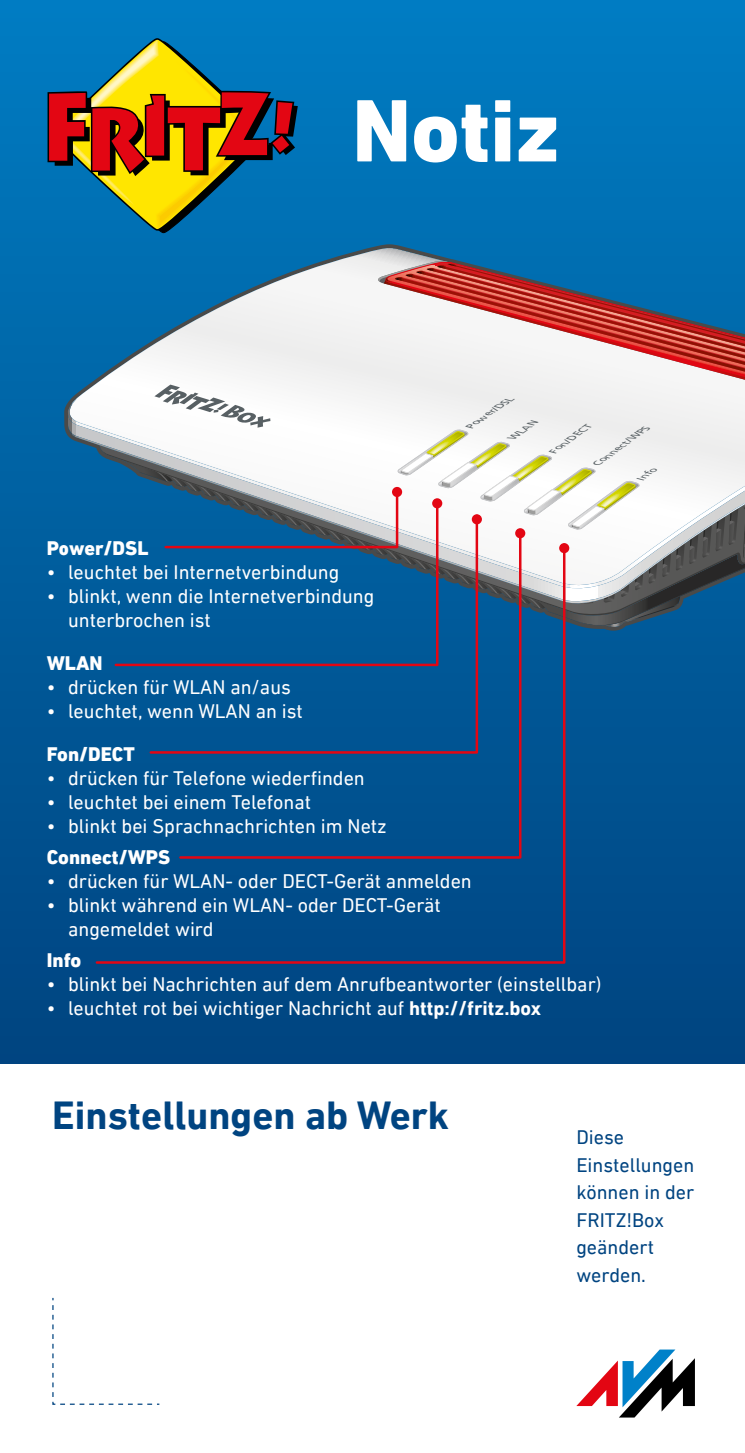
<style>
.page{position:relative;width:745px;height:1453px;background:#fff}
.page>*{position:absolute;margin:0;border:0;box-sizing:border-box;transform-origin:0 0}
.t1{font:800 90px "DIN Nextfor AVM";color:#fff}
.t2{font:700 40px "DIN Nextfor AVM";color:#004481}
.t3{font:20px/24px "DIN Nextfor AVM";color:#fff}
.t4{font:20px/27.5px "DIN Nextfor AVM";color:#004481}
.t5{font:800 20px "DIN Nextfor AVM";color:#fff}
.t6{font:italic 8.25px "Frutiger CE";color:#586064;scale:1.31 1}
.t7{font:italic 8.25px "Frutiger CE";color:#586064;scale:1.29 1}
.t8{font:italic 8.25px "Frutiger CE";color:#586064;scale:1.3 1}
.t9{font:italic 8.25px "Frutiger CE";color:#586064;scale:1.28 1}
.s1{font-weight:700}
</style>
<div class="page">
<div style="left:0;top:0;width:744px;height:1064px;background:linear-gradient(to bottom,#057fc3,#01447f)"></div>
<svg style="left:576px;top:1349px;width:118px;height:68px"></svg>
<svg style="left:52px;top:1297px;width:108px;height:108px"></svg>
<svg style="left:47px;top:38px;width:250px;height:195px;background:#656c5c"></svg>
<svg style="left:69px;top:248px;width:675px;height:148px;background:#1776b0"></svg>
<svg style="left:68px;top:424px;width:53px;height:181px;background:#1f6ea3"></svg>
<svg style="left:121px;top:261px;width:623px;height:366px"></svg>
<svg style="left:113px;top:499px;width:326px;height:43px"></svg>
<svg style="left:148px;top:513px;width:331px;height:29px"></svg>
<svg style="left:178px;top:528px;width:344px;height:14px"></svg>
<svg style="left:94px;top:542px;width:472px;height:423px;background:#0f548e"></svg>
<div style="left:432px;top:498px;width:10px;height:10px;background:#e30613;border-radius:50%"></div>
<div style="left:392px;top:487px;width:10px;height:10px;background:#e30613;border-radius:50%"></div>
<div style="left:471px;top:514px;width:10px;height:10px;background:#e30613;border-radius:50%"></div>
<div style="left:515px;top:528px;width:10px;height:10px;background:#e30613;border-radius:50%"></div>
<div style="left:558px;top:543px;width:11px;height:10px;background:#e30613;border-radius:50%"></div>
<h1 class="t1" style="left:352px;top:78px;width:208px">Notiz</h1>
<p class="t6" style="left:467px;top:422px;width:42px;rotate:-35deg">Power/DSL</p>
<p class="t6" style="left:509px;top:434px;width:26px;rotate:-35deg">WLAN</p>
<p class="t8" style="left:550px;top:447px;width:38px;rotate:-36deg">Fon/DECT</p>
<p class="t7" style="left:593px;top:460px;width:52px;rotate:-36deg">Connect/WPS</p>
<p class="t9" style="left:637px;top:474px;width:17px;rotate:-36deg">Info</p>
<p class="t5" style="left:47px;top:537px;width:103px">Power/DSL</p>
<p class="t3" style="left:47px;top:560px;width:294px">• leuchtet bei Internetverbindung</p>
<p class="t3" style="left:68px;top:584px;width:307px;text-indent:-21px">• blinkt, wenn die Internetverbindung unterbrochen ist</p>
<p class="t5" style="left:47px;top:651px;width:57px">WLAN</p>
<p class="t3" style="left:47px;top:675px;width:245px">• drücken für WLAN an/aus</p>
<p class="t3" style="left:47px;top:699px;width:257px">• leuchtet, wenn WLAN an ist</p>
<p class="t5" style="left:47px;top:742px;width:89px">Fon/DECT</p>
<p class="t3" style="left:47px;top:766px;width:319px">• drücken für Telefone wiederfinden</p>
<p class="t3" style="left:47px;top:790px;width:266px">• leuchtet bei einem Telefonat</p>
<p class="t3" style="left:47px;top:814px;width:341px">• blinkt bei Sprachnachrichten im Netz</p>
<p class="t5" style="left:47px;top:845px;width:125px">Connect/WPS</p>
<p class="t3" style="left:47px;top:869px;width:426px">• drücken für WLAN- oder DECT-Gerät anmelden</p>
<p class="t3" style="left:68px;top:893px;width:374px;text-indent:-21px">• blinkt während ein WLAN- oder DECT-Gerät angemeldet wird</p>
<p class="t5" style="left:47px;top:948px;width:36px">Info</p>
<p class="t3" style="left:47px;top:972px;width:556px">• blinkt bei Nachrichten auf dem Anrufbeantworter (einstellbar)</p>
<p class="t3" style="left:47px;top:996px;width:495px">• leuchtet rot bei wichtiger Nachricht auf <span class="s1">http://fritz.box</span></p>
<h2 class="t2" style="left:52px;top:1092px;width:398px">Einstellungen ab Werk</h2>
<p class="t4" style="left:576px;top:1123px;width:119px">Diese<br>Einstellungen können in der<br>FRITZ!Box geändert werden.</p>
</div>
